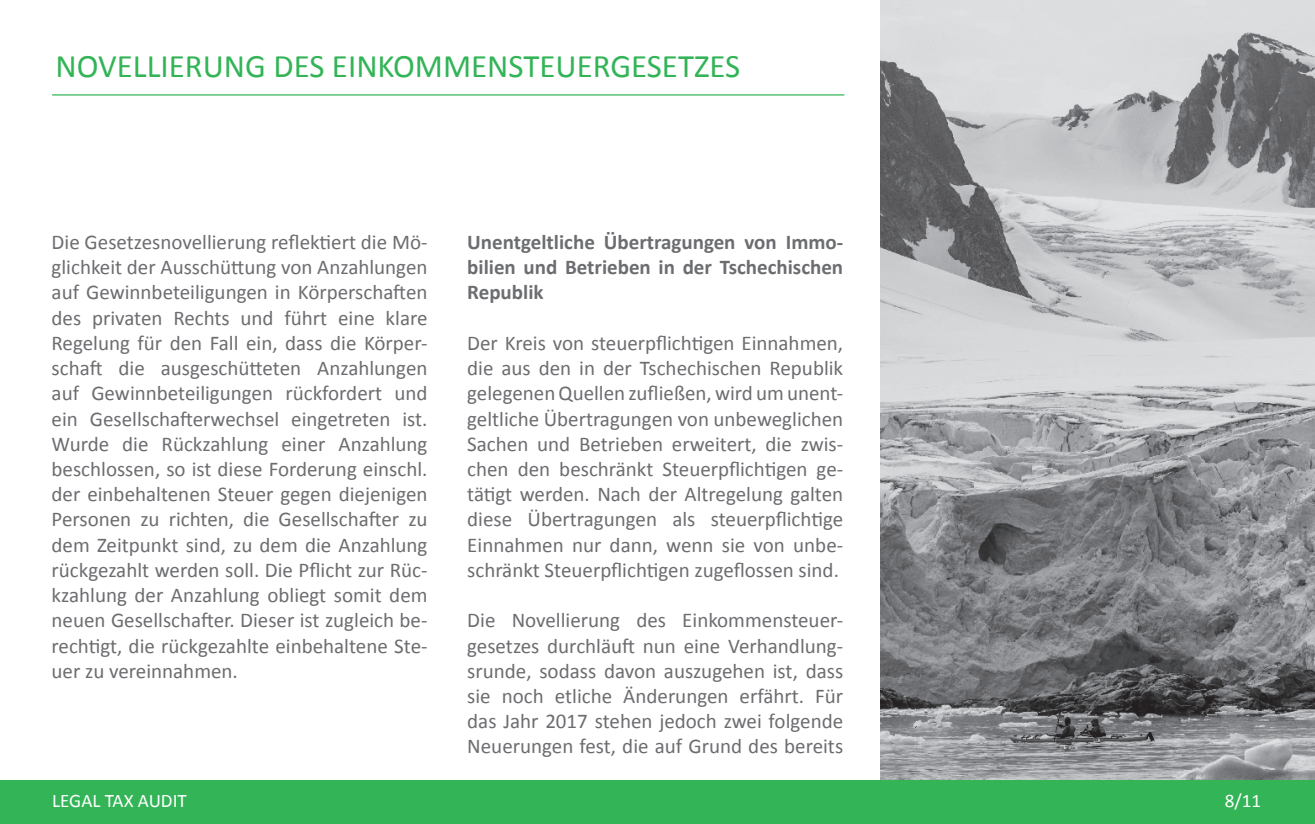
<style>
.page{position:relative;width:1315px;height:824px;background:#fff}
.page>*{position:absolute;margin:0;border:0;box-sizing:border-box;transform-origin:0 0}
.t1{font:32.9px "Calibri";color:#32b457}
.t2{font:21px/25.2px "Calibri";color:#6c6d70;text-align:justify}
.t3{font:700 21px/25.2px "Calibri";color:#6c6d70;text-align:justify}
.t4{font:19.07px "Calibri";color:#fff}
</style>
<div class="page">
<img style="left:881px;top:0;width:434px;height:780px">
<hr style="left:52px;top:94px;width:792px;height:1px;background:#32b457">
<div style="left:0;top:780px;width:1315px;height:43px;background:#32b457"></div>
<p class="t1" style="left:56px;top:45px;width:686px">NOVELLIERUNG DES EINKOMMENSTEUERGESETZES</p>
<p class="t2" style="left:52px;top:229px;width:377px">Die Gesetzesnovellierung reflektiert die Mö&shy;glichkeit der Ausschüttung von Anzahlungen auf Gewinnbeteiligungen in Körperschaften des privaten Rechts und führt eine klare Regelung für den Fall ein, dass die Körper&shy;schaft die ausgeschütteten Anzahlungen auf Gewinnbeteiligungen rückfordert und ein Gesellschafterwechsel eingetreten ist.<br>Wurde die Rückzahlung einer Anzahlung beschlossen, so ist diese Forderung einschl. der einbehaltenen Steuer gegen diejenigen Personen zu richten, die Gesellschafter zu dem Zeitpunkt sind, zu dem die Anzahlung rückgezahlt werden soll. Die Pflicht zur Rüc&shy;kzahlung der Anzahlung obliegt somit dem neuen Gesellschafter. Dieser ist zugleich be&shy;rechtigt, die rückgezahlte einbehaltene Ste&shy;uer zu vereinnahmen.</p>
<p class="t3" style="left:467px;top:229px;width:377px">Unentgeltliche Übertragungen von Immo&shy;bilien und Betrieben in der Tschechischen Republik</p>
<p class="t2" style="left:467px;top:330px;width:377px">Der Kreis von steuerpflichtigen Einnahmen, die aus den in der Tschechischen Republik gelegenen Quellen zufließen, wird um unent&shy;geltliche Übertragungen von unbeweglichen Sachen und Betrieben erweitert, die zwis&shy;chen den beschränkt Steuerpflichtigen ge&shy;tätigt werden. Nach der Altregelung galten diese Übertragungen als steuerpflichtige Einnahmen nur dann, wenn sie von unbe&shy;schränkt Steuerpflichtigen zugeflossen sind.</p>
<p class="t2" style="left:467px;top:607px;width:377px">Die Novellierung des Einkommensteuer&shy;gesetzes durchläuft nun eine Verhandlung&shy;srunde, sodass davon auszugehen ist, dass sie noch etliche Änderungen erfährt. Für das Jahr 2017 stehen jedoch zwei folgende Neuerungen fest, die auf Grund des bereits</p>
<p class="t4" style="left:52px;top:788px;width:136px">LEGAL TAX AUDIT</p>
<p class="t4" style="left:1224px;top:788px;width:38px">8/11</p>
</div>
